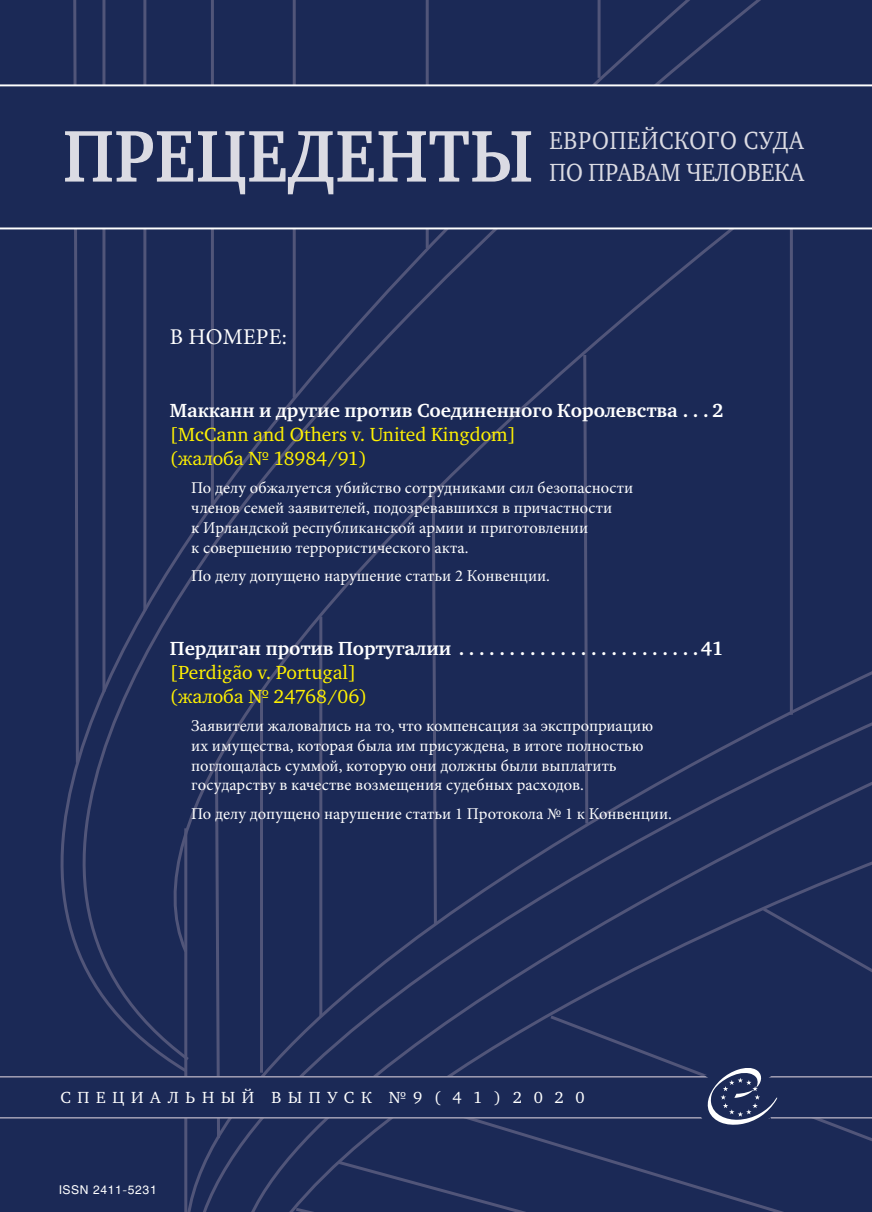
<style>
.page{position:relative;width:872px;height:1212px;background:#1b2956}
.page>*{position:absolute;margin:0;border:0;box-sizing:border-box;transform-origin:0 0}
.t1{font:700 75px "Charter ITC";letter-spacing:.01em;color:#dbdbe3;scale:.9 1}
.t2{font:25.5px/31.5px "Charter ITC";letter-spacing:.01em;color:#dbdbe3;scale:.9 1}
.t3{font:22.5px "Minion Pro";letter-spacing:.01em;color:#fff}
.t4{font:700 19.5px "Charter ITC";color:#fff}
.t5{font:19.5px/24px "Charter ITC";color:#fff101}
.t6{font:16.5px/19.8px "Minion Pro";color:#fff}
.t7{font:16.5px "Charter ITC";letter-spacing:.41em;color:#fff}
.t8{font:12px "Helios";letter-spacing:.05em;color:#fff}
.s1{font-family:"Garamond C";font-weight:300}
</style>
<div class="page">
<h1 class="t1" style="left:63px;top:125px;width:524px">ПРЕЦЕДЕНТЫ</h1>
<h2 class="t2" style="left:549px;top:126px;width:284px">ЕВРОПЕЙСКОГО СУДА<br>ПО ПРАВАМ ЧЕЛОВЕКА</h2>
<h3 class="t3" style="left:170px;top:323px;width:118px">В НОМЕРЕ:</h3>
<p class="t4" style="left:170px;top:403px;width:555px">Макканн и другие против Соединенного Королевства . . . 2</p>
<p class="t5" style="left:170px;top:424px;width:347px">[McCann and Others v. United Kingdom] (жалоба № 18984/91)</p>
<p class="t6" style="left:191px;top:478px;width:443px">По делу обжалуется убийство сотрудниками сил безопасности членов семей заявителей, подозревавшихся в причастности<br>к Ирландской республиканской армии и приготовлении<br>к совершению террористического акта.</p>
<p class="t6" style="left:191px;top:566px;width:360px">По делу допущено нарушение статьи 2 Конвенции.</p>
<p class="t4" style="left:170px;top:640px;width:555px">Пердиган против Португалии . . . . . . . . . . . . . . . . . . . . . . . .41</p>
<p class="t5" style="left:170px;top:661px;width:199px">[Perdigão v. Portugal] (жалоба № 24768/06)</p>
<p class="t6" style="left:191px;top:715px;width:463px">Заявители жаловались на то, что компенсация за экспроприацию их имущества, которая была им присуждена, в итоге полностью поглощалась суммой, которую они должны были выплатить государству в качестве возмещения судебных расходов.</p>
<p class="t6" style="left:191px;top:803px;width:482px">По делу допущено нарушение статьи 1 Протокола № 1 к Конвенции.</p>
<p class="t7" style="left:60px;top:1090px;width:526px">СПЕЦИАЛЬНЫЙ ВЫПУСК №9 ( 4 1 ) 2 0 2 0</p>
<p class="t8" style="left:59px;top:1182px;width:99px">ISSN 2411<span class="s1">-</span>5231</p>
</div>
